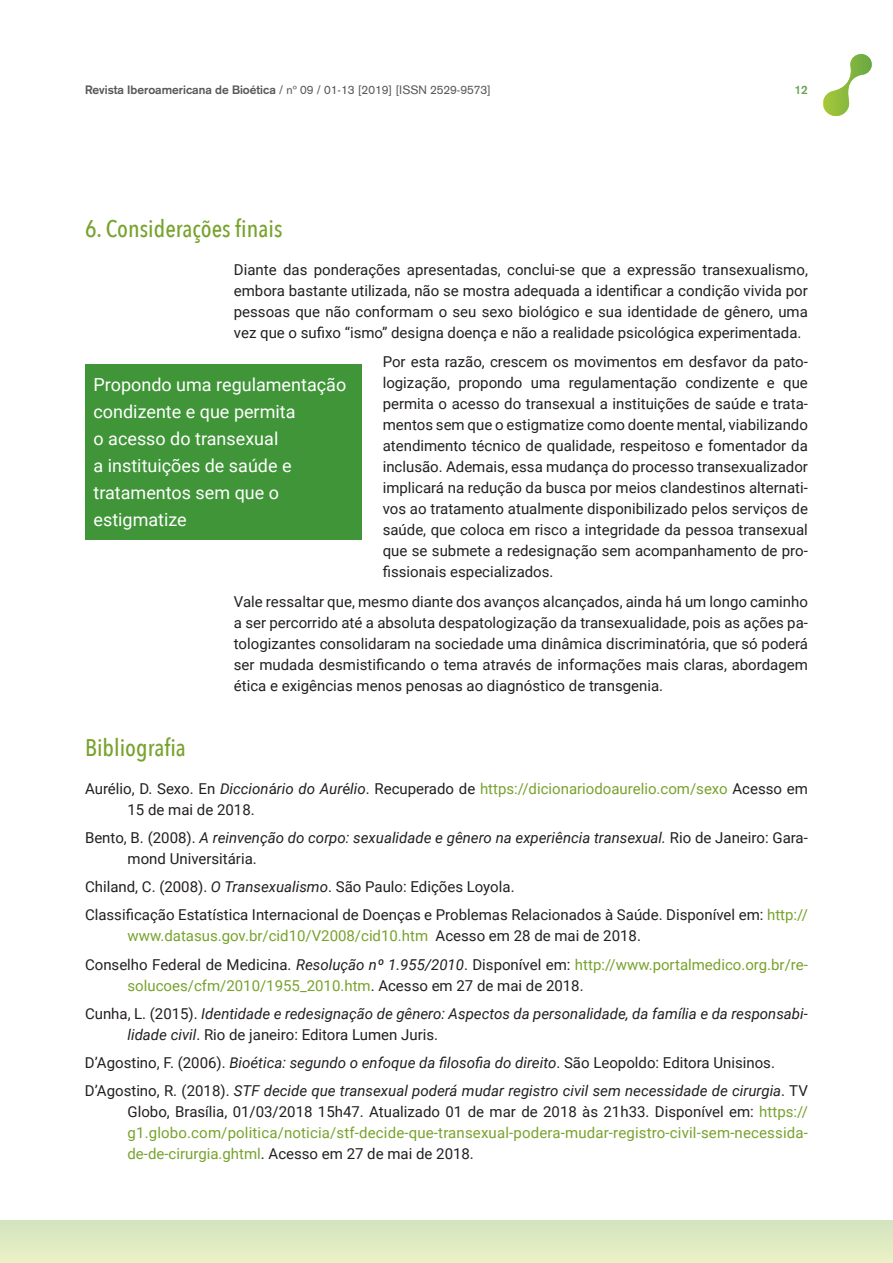
<style>
.page{position:relative;width:893px;height:1263px;background:#fff}
.page>*{position:absolute;margin:0;border:0;box-sizing:border-box;transform-origin:0 0}
.t1{font:500 24px "Avenir Next Condensed";color:#78a22d}
.t2{font:18px/27px "Roboto";color:#fff}
.t3{font:15px/21px "Roboto";color:#231f20;text-align:justify}
.t4{font:italic 15px/28.2px "Roboto";color:#231f20}
.t5{font:15px/21px "Roboto";color:#78a22d}
.t6{font:12px "Akzidenz Grotesk";color:#57585a}
.t7{font:700 12px "Akzidenz Grotesk";color:#66a554}
.s1{font-weight:700}
.s2{font-style:italic}
.s3{color:#78a22d}
.s4{font-style:normal}
.s5{color:#231f20}
.s6{font-style:italic;color:#231f20}
.s7{font-style:normal;color:#78a22d}
</style>
<div class="page">
<div style="left:0;top:1220px;width:893px;height:43px;background:#deeac2"></div>
<svg style="left:823px;top:54px;width:49px;height:62px"></svg>
<div style="left:85px;top:365px;width:276px;height:175px;background:#3f9537"></div>
<p class="t6" style="left:85px;top:83px;width:407px"><span class="s1">Revista Iberoamericana de Bioética</span> / nº 09 / 01-13 [2019] [ISSN 2529-9573]</p>
<p class="t7" style="left:795px;top:83px;width:15px">12</p>
<h1 class="t1" style="left:85px;top:214px;width:199px">6. Considerações finais</h1>
<p class="t3" style="left:234px;top:258px;width:576px">Diante das ponderações apresentadas, conclui-se que a expressão transexualismo, embora bastante utilizada, não se mostra adequada a identificar a condição vivida por pessoas que não conformam o seu sexo biológico e sua identidade de gênero, uma vez que o sufixo “ismo” designa doença e não a realidade psicológica experimentada.</p>
<p class="t3" style="left:383px;top:351px;width:427px">Por esta razão, crescem os movimentos em desfavor da pato&shy;logização, propondo uma regulamentação condizente e que permita o acesso do transexual a instituições de saúde e trata&shy;mentos sem que o estigmatize como doente mental, viabilizando atendimento técnico de qualidade, respeitoso e fomentador da inclusão. Ademais, essa mudança do processo transexualizador implicará na redução da busca por meios clandestinos alternati&shy;vos ao tratamento atualmente disponibilizado pelos serviços de saúde, que coloca em risco a integridade da pessoa transexual que se submete a redesignação sem acompanhamento de pro&shy;fissionais especializados.</p>
<p class="t3" style="left:234px;top:590px;width:576px">Vale ressaltar que, mesmo diante dos avanços alcançados, ainda há um longo caminho a ser percorrido até a absoluta despatologização da transexualidade, pois as ações pa&shy;tologizantes consolidaram na sociedade uma dinâmica discriminatória, que só poderá ser mudada desmistificando o tema através de informações mais claras, abordagem ética e exigências menos penosas ao diagnóstico de transgenia.</p>
<p class="t2" style="left:94px;top:371px;width:254px">Propondo uma regulamentação condizente e que permita<br>o acesso do transexual<br>a instituições de saúde e tratamentos sem que o estigmatize</p>
<h1 class="t1" style="left:85px;top:733px;width:102px">Bibliografia</h1>
<p class="t3" style="left:128px;top:777px;width:682px;text-indent:-43px">Aurélio, D. Sexo. En <span class="s2">Diccion</span>á<span class="s2">rio do Aur</span>é<span class="s2">lio</span>. Recuperado de <span class="s3">https://dicionariodoaurelio.com/sexo</span> Acesso em<br>15 de mai de 2018.</p>
<p class="t4" style="left:128px;top:826px;width:682px;line-height:21px;text-indent:-43px"><span class="s4">Bento, B. (2008).</span> A reinvenção do corpo: sexualidade e gênero na experiência transexual. <span class="s4">Rio de Janeiro: Gara&shy;mond Universitária.</span></p>
<p class="t3" style="left:85px;top:872px;width:724px;line-height:28.2px">Chiland, C. (2008). <span class="s2">O Transexualismo</span>. São Paulo: Edições Loyola.<br>Classificação Estatística Internacional de Doenças e Problemas Relacionados à Saúde. Disponível em: <span class="s3">http://</span></p>
<p class="t5" style="left:85px;top:921px;width:724px;line-height:28.2px;text-indent:43px">www.datasus.gov.br/cid10/V2008/cid10.htm <span class="s5">Acesso em 28 de mai de 2018.<br>Conselho Federal de Medicina.</span> <span class="s6">Resolução nº 1.955/2010</span><span class="s5">. Disponível em:</span> http://www.portalmedico.org.br/re-</p>
<p class="t4" style="left:85px;top:971px;width:724px;text-indent:43px"><span class="s7">solucoes/cfm/2010/1955_2010.htm</span><span class="s4">. Acesso em 27 de mai de 2018.<br>Cunha, L. (2015).</span> Identidade e redesignação de gênero: Aspectos da personalidade, da família e da responsabi-</p>
<p class="t4" style="left:85px;top:1020px;width:724px;text-indent:43px">lidade civil<span class="s4">. Rio de janeiro: Editora Lumen Juris.<br>D’Agostino, F. (2006).</span> Bioética: segundo o enfoque da filosofia do direito<span class="s4">. São Leopoldo: Editora Unisinos.<br>D’Agostino, R. (2018).</span> STF decide que transexual poderá mudar registro civil sem necessidade de cirurgia<span class="s4">. TV</span></p>
<p class="t5" style="left:128px;top:1101px;width:682px;text-align:justify"><span class="s5">Globo, Brasília, 01/03/2018 15h47. Atualizado 01 de mar de 2018 às 21h33. Disponível em:</span> https:// g1.globo.com/politica/noticia/stf-decide-que-transexual-podera-mudar-registro-civil-sem-necessida&shy;de-de-cirurgia.ghtml<span class="s5">. Acesso em 27 de mai de 2018.</span></p>
</div>
